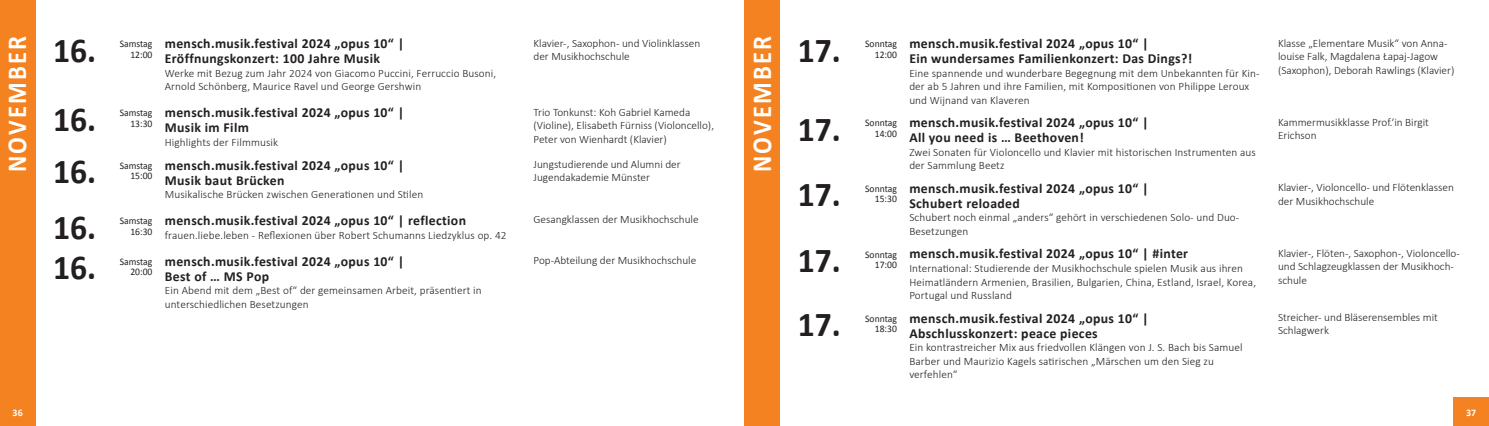
<style>
.page{position:relative;width:1489px;height:426px;background:#fff}
.page>*{position:absolute;margin:0;border:0;box-sizing:border-box;transform-origin:0 0}
.t1{font:700 35px "Calibri";color:#231f20;scale:.96 1}
.t2{font:700 27.5px "Calibri";letter-spacing:.085em;color:#fff;scale:.9 1}
.t3{font:700 13.75px/15px "Calibri";letter-spacing:.025em;color:#231f20}
.t4{font:300 11.25px/13.5px "Calibri";letter-spacing:.01em;color:#231f20}
.t5{font:10px/10.4px "Calibri";color:#231f20;text-align:right;scale:.96 1}
.t6{font:700 10px "Calibri";color:#fff}
</style>
<div class="page">
<div style="left:1453px;top:397px;width:35px;height:28px;background:#f58220"></div>
<div style="left:744px;top:0;width:36px;height:425px;background:#f58220"></div>
<div style="left:0;top:0;width:35px;height:425px;background:#f58220"></div>
<h2 class="t2" style="left:0;top:172px;width:152px;rotate:-90deg">NOVEMBER</h2>
<h1 class="t1" style="left:53px;top:28px;width:46px">16.</h1>
<p class="t5" style="left:120px;top:39px;width:35px">Samstag<br>12:00</p>
<p class="t3" style="left:165px;top:36px;width:241px">mensch.musik.festival 2024 „opus 10“ |<br>Eröffnungskonzert: 100 Jahre Musik</p>
<p class="t4" style="left:165px;top:66px;width:333px">Werke mit Bezug zum Jahr 2024 von Giacomo Puccini, Ferruccio Busoni,<br>Arnold Schönberg, Maurice Ravel und George Gershwin</p>
<p class="t4" style="left:533px;top:35px;width:168px">Klavier-, Saxophon- und Violinklassen</p>
<p class="t4" style="left:533px;top:49px;width:98px">der Musikhochschule</p>
<h1 class="t1" style="left:53px;top:97px;width:46px">16.</h1>
<p class="t5" style="left:120px;top:108px;width:35px">Samstag<br>13:30</p>
<p class="t3" style="left:165px;top:105px;width:241px">mensch.musik.festival 2024 „opus 10“ |<br>Musik im Film</p>
<p class="t4" style="left:165px;top:135px;width:115px">Highlights der Filmmusik</p>
<p class="t4" style="left:533px;top:104px;width:182px">Trio Tonkunst: Koh Gabriel Kameda (Violine), Elisabeth Fürniss (Violoncello),<br>Peter von Wienhardt (Klavier)</p>
<h1 class="t1" style="left:53px;top:149px;width:46px">16.</h1>
<p class="t5" style="left:120px;top:160px;width:35px">Samstag<br>15:00</p>
<p class="t3" style="left:165px;top:157px;width:241px">mensch.musik.festival 2024 „opus 10“ |<br>Musik baut Brücken</p>
<p class="t4" style="left:165px;top:187px;width:260px">Musikalische Brücken zwischen Generationen und Stilen</p>
<p class="t4" style="left:533px;top:157px;width:149px">Jungstudierende und Alumni der</p>
<p class="t4" style="left:533px;top:170px;width:118px">Jugendakademie Münster</p>
<h1 class="t1" style="left:53px;top:204px;width:46px">16.</h1>
<p class="t5" style="left:120px;top:215px;width:35px">Samstag<br>16:30</p>
<p class="t3" style="left:165px;top:213px;width:303px">mensch.musik.festival 2024 „opus 10“ | reflection</p>
<p class="t4" style="left:165px;top:227px;width:343px">frauen.liebe.leben - Reflexionen über Robert Schumanns Liedzyklus op. 42</p>
<p class="t4" style="left:533px;top:212px;width:167px">Gesangklassen der Musikhochschule</p>
<h1 class="t1" style="left:53px;top:245px;width:46px">16.</h1>
<p class="t5" style="left:120px;top:256px;width:35px">Samstag<br>20:00</p>
<p class="t3" style="left:165px;top:253px;width:241px">mensch.musik.festival 2024 „opus 10“ |<br>Best of … MS Pop</p>
<p class="t4" style="left:165px;top:283px;width:318px">Ein Abend mit dem „Best of“ der gemeinsamen Arbeit, präsentiert in unterschiedlichen Besetzungen</p>
<p class="t4" style="left:533px;top:252px;width:164px">Pop-Abteilung der Musikhochschule</p>
<p class="t6" style="left:13px;top:405px;width:12px">36</p>
<h2 class="t2" style="left:744px;top:172px;width:152px;rotate:-90deg">NOVEMBER</h2>
<p class="t5" style="left:865px;top:39px;width:35px">Sonntag<br>12:00</p>
<p class="t3" style="left:909px;top:36px;width:284px">mensch.musik.festival 2024 „opus 10“ |<br>Ein wundersames Familienkonzert: Das Dings?!</p>
<h1 class="t1" style="left:797px;top:28px;width:46px">17.</h1>
<p class="t4" style="left:909px;top:66px;width:351px">Eine spannende und wunderbare Begegnung mit dem Unbekannten für Kin&shy;der ab 5 Jahren und ihre Familien, mit Kompositionen von Philippe Leroux und Wijnand van Klaveren</p>
<p class="t5" style="left:865px;top:118px;width:35px">Sonntag<br>14:00</p>
<p class="t3" style="left:909px;top:115px;width:241px">mensch.musik.festival 2024 „opus 10“ |<br>All you need is … Beethoven!</p>
<p class="t4" style="left:909px;top:145px;width:348px">Zwei Sonaten für Violoncello und Klavier mit historischen Instrumenten aus der Sammlung Beetz</p>
<h1 class="t1" style="left:797px;top:107px;width:46px">17.</h1>
<p class="t4" style="left:1277px;top:35px;width:178px">Klasse „Elementare Musik“ von Anna&shy;louise Falk, Magdalena Łapaj-Jagow (Saxophon), Deborah Rawlings (Klavier)</p>
<p class="t4" style="left:1277px;top:114px;width:152px">Kammermusikklasse Prof.‘in Birgit</p>
<p class="t4" style="left:1277px;top:128px;width:40px">Erichson</p>
<h1 class="t1" style="left:797px;top:172px;width:46px">17.</h1>
<p class="t5" style="left:865px;top:183px;width:35px">Sonntag<br>15:30</p>
<p class="t3" style="left:909px;top:180px;width:241px">mensch.musik.festival 2024 „opus 10“ |<br>Schubert reloaded</p>
<p class="t4" style="left:909px;top:210px;width:331px">Schubert noch einmal „anders“ gehört in verschiedenen Solo- und Duo-<br>Besetzungen</p>
<p class="t4" style="left:1277px;top:180px;width:177px">Klavier-, Violoncello- und Flötenklassen</p>
<p class="t4" style="left:1277px;top:193px;width:98px">der Musikhochschule</p>
<h1 class="t1" style="left:797px;top:237px;width:46px">17.</h1>
<p class="t5" style="left:865px;top:249px;width:35px">Sonntag<br>17:00</p>
<p class="t3" style="left:909px;top:246px;width:280px">mensch.musik.festival 2024 „opus 10“ | #inter</p>
<p class="t4" style="left:909px;top:260px;width:348px">International: Studierende der Musikhochschule spielen Musik aus ihren<br>Heimatländern Armenien, Brasilien, Bulgarien, China, Estland, Israel, Korea,<br>Portugal und Russland</p>
<p class="t4" style="left:1277px;top:245px;width:183px">Klavier-, Flöten-, Saxophon-, Violoncello&shy;und Schlagzeugklassen der Musikhoch&shy;schule</p>
<h1 class="t1" style="left:797px;top:301px;width:46px">17.</h1>
<p class="t5" style="left:865px;top:312px;width:35px">Sonntag<br>18:30</p>
<p class="t3" style="left:909px;top:310px;width:241px">mensch.musik.festival 2024 „opus 10“ |<br>Abschlusskonzert: peace pieces</p>
<p class="t4" style="left:909px;top:339px;width:335px">Ein kontrastreicher Mix aus friedvollen Klängen von J. S. Bach bis Samuel<br>Barber und Maurizio Kagels satirischen „Märschen um den Sieg zu verfehlen“</p>
<p class="t4" style="left:1277px;top:309px;width:161px">Streicher- und Bläserensembles mit</p>
<p class="t4" style="left:1277px;top:323px;width:52px">Schlagwerk</p>
<p class="t6" style="left:1465px;top:405px;width:12px">37</p>
</div>
